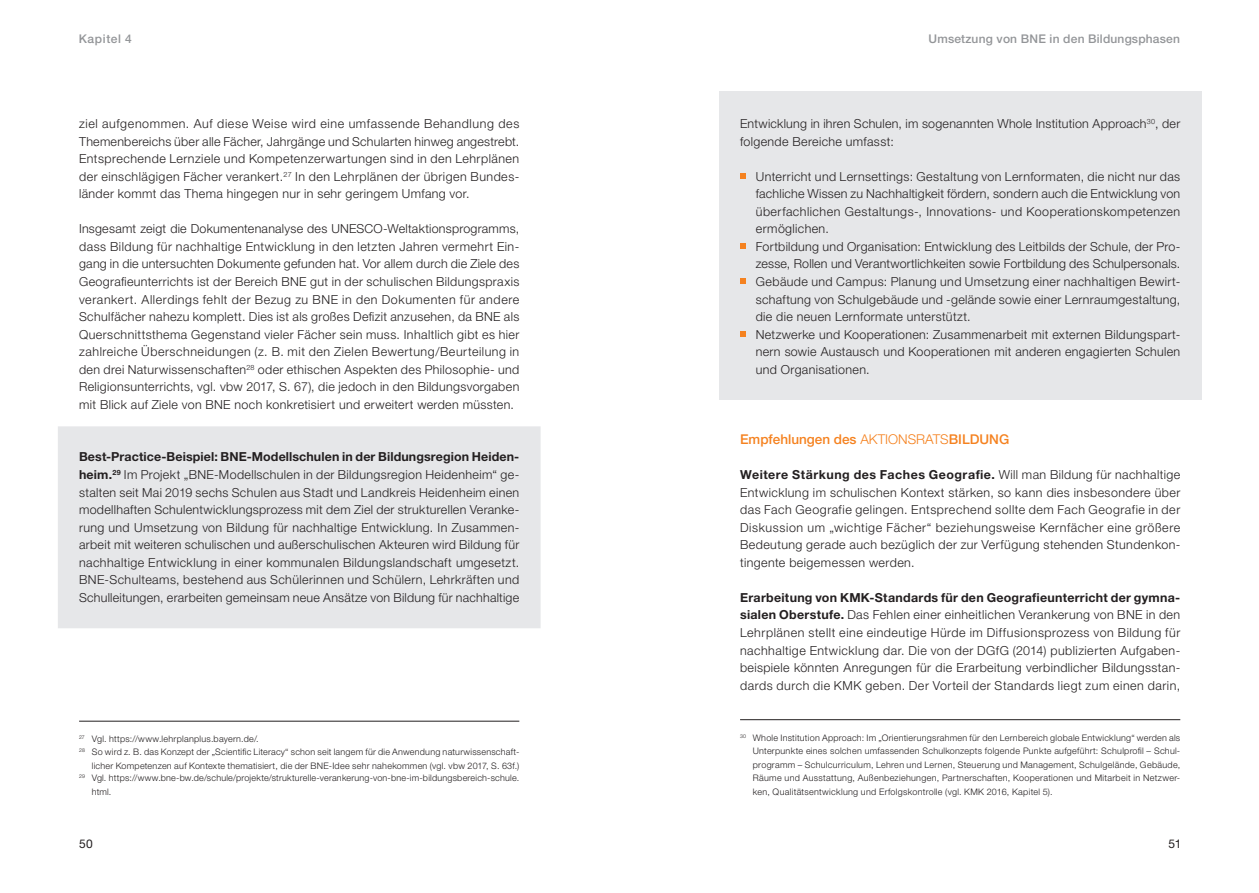
<style>
.page{position:relative;width:1259px;height:893px;background:#fff}
.page>*{position:absolute;margin:0;border:0;box-sizing:border-box;transform-origin:0 0}
.t1{font:500 13.5px "Helvetica Neue";color:#f58220}
.t2{font:300 12.45px/17.5px "Helvetica Neue";letter-spacing:.025em;color:#231f20;text-align:justify}
.t3{font:500 12px "Helvetica Neue";letter-spacing:.015em;color:#939598}
.t4{font:500 12px "Helvetica Neue";letter-spacing:.05em;color:#939598}
.t5{font:12px "Helvetica Neue LT Pro";color:#231f20}
.t6{font:300 9px/13.5px "Helvetica Neue";letter-spacing:.025em;color:#231f20;text-align:justify}
.s1{font-weight:700}
.s2{font-weight:300}
</style>
<div class="page">
<div style="left:719px;top:91px;width:482px;height:309px;background:#e6e7e9"></div>
<div style="left:58px;top:426px;width:482px;height:202px;background:#e6e7e9"></div>
<svg style="left:740px;top:173px;width:6px;height:6px"></svg>
<svg style="left:740px;top:243px;width:6px;height:6px"></svg>
<svg style="left:740px;top:278px;width:6px;height:6px"></svg>
<svg style="left:740px;top:331px;width:6px;height:6px"></svg>
<hr style="left:740px;top:719px;width:440px;height:1px;background:#231f20">
<hr style="left:79px;top:721px;width:440px;height:1px;background:#231f20">
<p class="t4" style="left:79px;top:32px;width:55px">Kapitel 4</p>
<p class="t3" style="left:928px;top:32px;width:253px">Umsetzung von BNE in den Bildungsphasen</p>
<p class="t2" style="left:79px;top:115px;width:442px">ziel aufgenommen. Auf diese Weise wird eine umfassende Behandlung des Themenbereichs über alle Fächer, Jahrgänge und Schularten hinweg angestrebt.<br>Entsprechende Lernziele und Kompetenzerwartungen sind in den Lehrplänen der einschlägigen Fächer verankert.<sup>27</sup> In den Lehrplänen der übrigen Bundes&shy;länder kommt das Thema hingegen nur in sehr geringem Umfang vor.</p>
<p class="t2" style="left:79px;top:220px;width:442px">Insgesamt zeigt die Dokumentenanalyse des UNESCO-Weltaktionsprogramms, dass Bildung für nachhaltige Entwicklung in den letzten Jahren vermehrt Ein&shy;gang in die untersuchten Dokumente gefunden hat. Vor allem durch die Ziele des Geografieunterrichts ist der Bereich BNE gut in der schulischen Bildungspraxis verankert. Allerdings fehlt der Bezug zu BNE in den Dokumenten für andere Schulfächer nahezu komplett. Dies ist als großes Defizit anzusehen, da BNE als Querschnittsthema Gegenstand vieler Fächer sein muss. Inhaltlich gibt es hier zahlreiche Überschneidungen (z. B. mit den Zielen Bewertung/Beurteilung in den drei Naturwissenschaften<sup>28</sup> oder ethischen Aspekten des Philosophie- und Religionsunterrichts, vgl. vbw 2017, S. 67), die jedoch in den Bildungsvorgaben mit Blick auf Ziele von BNE noch konkretisiert und erweitert werden müssten.</p>
<p class="t2" style="left:79px;top:448px;width:442px"><span class="s1">Best-Practice-Beispiel: BNE-Modellschulen in der Bildungsregion Heiden&shy;heim.</span><sup>29</sup> Im Projekt „BNE-Modellschulen in der Bildungsregion Heidenheim“ ge&shy;stalten seit Mai 2019 sechs Schulen aus Stadt und Landkreis Heidenheim einen modellhaften Schulentwicklungsprozess mit dem Ziel der strukturellen Veranke&shy;rung und Umsetzung von Bildung für nachhaltige Entwicklung. In Zusammen&shy;arbeit mit weiteren schulischen und außerschulischen Akteuren wird Bildung für nachhaltige Entwicklung in einer kommunalen Bildungslandschaft umgesetzt.<br>BNE-Schulteams, bestehend aus Schülerinnen und Schülern, Lehrkräften und Schulleitungen, erarbeiten gemeinsam neue Ansätze von Bildung für nachhaltige</p>
<p class="t6" style="left:79px;top:732px;width:181px"><sup>27</sup> Vgl. https://www.lehrplanplus.bayern.de/.</p>
<p class="t6" style="left:79px;top:745px;width:442px"><sup>28</sup> So wird z. B. das Konzept der „Scientific Literacy“ schon seit langem für die Anwendung naturwissenschaft-</p>
<p class="t6" style="left:92px;top:758px;width:429px">licher Kompetenzen auf Kontexte thematisiert, die der BNE-Idee sehr nahekommen (vgl. vbw 2017, S. 63f.)</p>
<p class="t6" style="left:79px;top:771px;width:442px"><sup>29</sup> Vgl. https://www.bne-bw.de/schule/projekte/strukturelle-verankerung-von-bne-im-bildungsbereich-schule.</p>
<p class="t6" style="left:92px;top:785px;width:21px">html.</p>
<p class="t2" style="left:740px;top:115px;width:442px">Entwicklung in ihren Schulen, im sogenannten Whole Institution Approach<sup>30</sup>, der folgende Bereiche umfasst:</p>
<p class="t2" style="left:756px;top:167px;width:426px;text-align:left">Unterricht und Lernsettings: Gestaltung von Lernformaten, die nicht nur das fachliche Wissen zu Nachhaltigkeit fördern, sondern auch die Entwicklung von überfachlichen Gestaltungs-, Innovations- und Kooperationskompetenzen ermöglichen.<br>Fortbildung und Organisation: Entwicklung des Leitbilds der Schule, der Pro&shy;zesse, Rollen und Verantwortlichkeiten sowie Fortbildung des Schulpersonals.<br>Gebäude und Campus: Planung und Umsetzung einer nachhaltigen Bewirt&shy;schaftung von Schulgebäude und -gelände sowie einer Lernraumgestaltung, die die neuen Lernformate unterstützt.<br>Netzwerke und Kooperationen: Zusammenarbeit mit externen Bildungspart&shy;nern sowie Austausch und Kooperationen mit anderen engagierten Schulen und Organisationen.</p>
<p class="t1" style="left:740px;top:431px;width:271px">Empfehlungen des <span class="s2">AKTIONSRATS</span>BILDUNG</p>
<p class="t2" style="left:740px;top:466px;width:442px"><span class="s1">Weitere Stärkung des Faches Geografie.</span> Will man Bildung für nachhaltige Entwicklung im schulischen Kontext stärken, so kann dies insbesondere über das Fach Geografie gelingen. Entsprechend sollte dem Fach Geografie in der Diskussion um „wichtige Fächer“ beziehungsweise Kernfächer eine größere Bedeutung gerade auch bezüglich der zur Verfügung stehenden Stundenkon&shy;tingente beigemessen werden.</p>
<p class="t2" style="left:740px;top:588px;width:442px"><span class="s1">Erarbeitung von KMK-Standards für den Geografieunterricht der gymna&shy;sialen Oberstufe.</span> Das Fehlen einer einheitlichen Verankerung von BNE in den Lehrplänen stellt eine eindeutige Hürde im Diffusionsprozess von Bildung für nachhaltige Entwicklung dar. Die von der DGfG (2014) publizierten Aufgaben&shy;beispiele könnten Anregungen für die Erarbeitung verbindlicher Bildungsstan&shy;dards durch die KMK geben. Der Vorteil der Standards liegt zum einen darin,</p>
<p class="t6" style="left:753px;top:731px;width:429px;text-indent:-13px"><sup>30</sup> Whole Institution Approach: Im „Orientierungsrahmen für den Lernbereich globale Entwicklung“ werden als Unterpunkte eines solchen umfassenden Schulkonzepts folgende Punkte aufgeführt: Schulprofil – Schul&shy;programm – Schulcurriculum, Lehren und Lernen, Steuerung und Management, Schulgelände, Gebäude, Räume und Ausstattung, Außenbeziehungen, Partnerschaften, Kooperationen und Mitarbeit in Netzwer&shy;ken, Qualitätsentwicklung und Erfolgskontrolle (vgl. KMK 2016, Kapitel 5).</p>
<p class="t5" style="left:79px;top:836px;width:15px">50</p>
<p class="t5" style="left:1168px;top:836px;width:15px">51</p>
</div>
